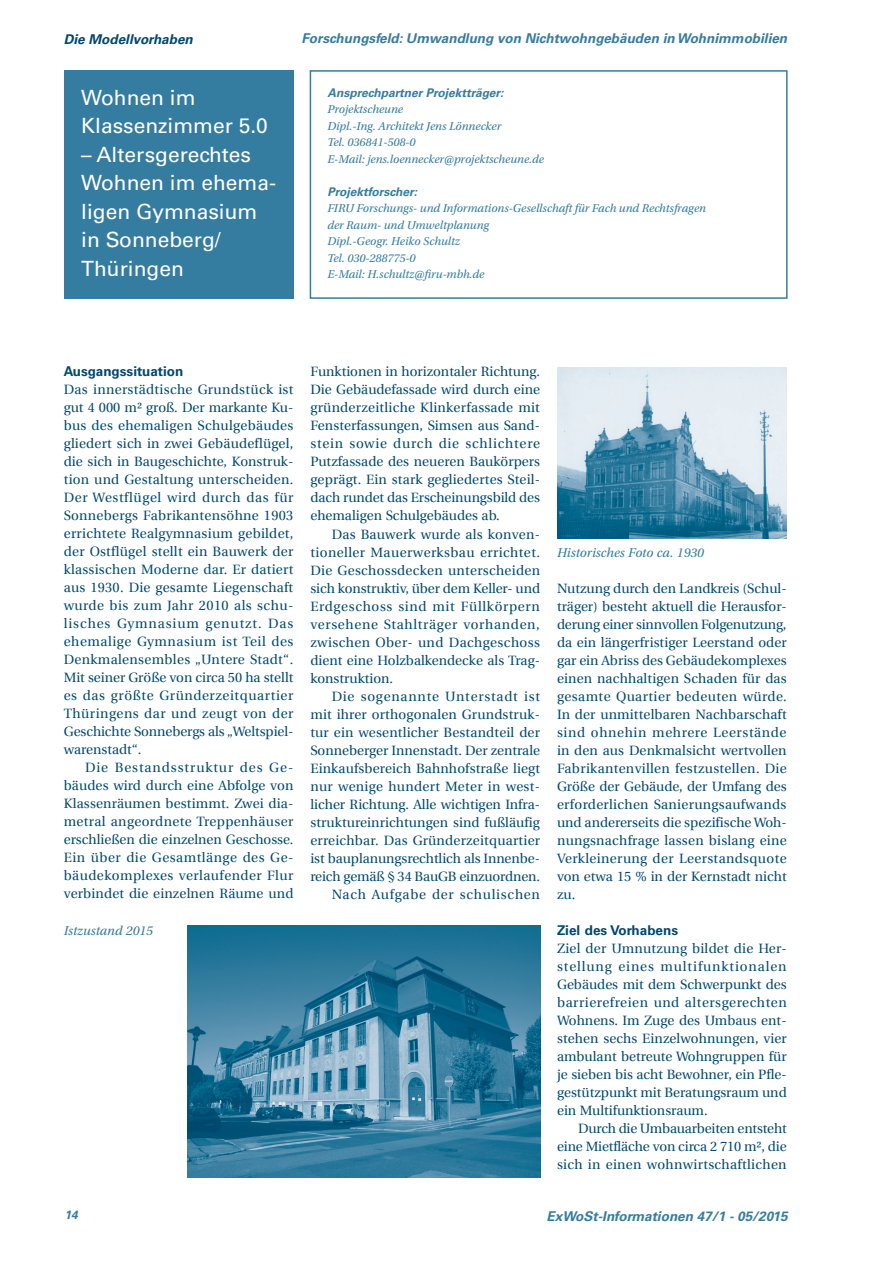
<style>
.page{position:relative;width:893px;height:1263px;background:#fff}
.page>*{position:absolute;margin:0;border:0;box-sizing:border-box;transform-origin:0 0}
.H2-Kapitelname{font:21px/28.5px "Univers LT Std";color:#fff}
.P-Fließtext{font:13.5px/18px "Utopia";letter-spacing:.02em;color:#00486d;text-align:justify}
.P-Fließtext_1_Zeile{font:13.5px/18px "Utopia";color:#00486d;text-align:justify}
.t1{font:italic 700 13.5px "Univers LT Std";color:#357da0}
.t2{font:italic 13.5px "Utopia Std";color:#357da0}
.P-Fließtext-2{font:13.5px "Utopia";letter-spacing:.055em;color:#00486d}
.t3{font:italic 700 13.5px "Univers LT Std";color:#00486d}
.H-Fließtext_Überschr{font:700 13.5px "Univers LT Std";color:#00486d}
.P-Fließtext_1_Zeile-2{font:700 13.5px "Univers LT Std";color:#00486d}
.t4{font:italic 12px/16.5px "Utopia Std";color:#357da0}
.t5{font:italic 700 12px "Univers LT Std";color:#357da0}
.s1{font-family:"Univers LT Std";font-weight:700}
</style>
<div class="page">
<div style="left:310px;top:70px;width:478px;height:229px;border:2px solid #357d9f"></div>
<div style="left:64px;top:70px;width:229px;height:228px;background:#357da0"></div>
<img style="left:187px;top:925px;width:353px;height:252px">
<img style="left:557px;top:368px;width:230px;height:171px">
<p class="t3" style="left:64px;top:31px;width:130px">Die Modellvorhaben</p>
<h2 class="H2-Kapitelname" style="left:81px;top:83px;width:188px">Wohnen im<br>Klassenzimmer 5.0</h2>
<h2 class="H2-Kapitelname" style="left:81px;top:140px;width:196px">– Altersgerechtes<br>Wohnen im ehema&shy;ligen Gymnasium in Sonneberg/<br>Thüringen</h2>
<p class="t1" style="left:302px;top:30px;width:487px">Forschungsfeld: Umwandlung von Nichtwohngebäuden in Wohnimmobilien</p>
<p class="t4" style="left:327px;top:85px;width:218px"><span class="s1">Ansprechpartner Projektträger:<br></span>Projektscheune<br>Dipl.-Ing. Architekt Jens Lönnecker<br>Tel. 036841-508-0<br>E-Mail: jens.loennecker@projektscheune.de</p>
<p class="t4" style="left:327px;top:184px;width:380px"><span class="s1">Projektforscher:<br></span>FIRU Forschungs- und Informations-Gesellschaft für Fach und Rechtsfragen der Raum- und Umweltplanung<br>Dipl.-Geogr. Heiko Schultz<br>Tel. 030-288775-0<br>E-Mail: H.schultz@firu-mbh.de</p>
<h3 class="H-Fließtext_Überschr" style="left:64px;top:363px;width:121px">Ausgangssituation</h3>
<p class="P-Fließtext_1_Zeile" style="left:64px;top:381px;width:231px">Das innerstädtische Grundstück ist gut 4 000 m² groß. Der markante Ku&shy;bus des ehemaligen Schulgebäudes gliedert sich in zwei Gebäudeflügel, die sich in Baugeschichte, Konstruk&shy;tion und Gestaltung unterscheiden.<br>Der Westflügel wird durch das für Sonnebergs Fabrikantensöhne 1903 errichtete Realgymnasium gebildet, der Ostflügel stellt ein Bauwerk der klassischen Moderne dar. Er datiert aus 1930. Die gesamte Liegenschaft wurde bis zum Jahr 2010 als schu&shy;lisches Gymnasium genutzt. Das ehemalige Gymnasium ist Teil des Denkmalensembles „Untere Stadt“.<br>Mit seiner Größe von circa 50 ha stellt es das größte Gründerzeitquartier Thüringens dar und zeugt von der Geschichte Sonnebergs als „Weltspiel&shy;warenstadt“.</p>
<p class="P-Fließtext" style="left:64px;top:759px;width:231px;text-indent:21px">Die Bestandsstruktur des Ge&shy;bäudes wird durch eine Abfolge von Klassenräumen bestimmt. Zwei dia&shy;metral angeordnete Treppenhäuser erschließen die einzelnen Geschosse.<br>Ein über die Gesamtlänge des Ge&shy;bäudekomplexes verlaufender Flur verbindet die einzelnen Räume und</p>
<p class="t2" style="left:64px;top:923px;width:91px">Istzustand 2015</p>
<p class="P-Fließtext" style="left:310px;top:363px;width:231px">Funktionen in horizontaler Richtung.<br>Die Gebäudefassade wird durch eine gründerzeitliche Klinkerfassade mit Fensterfassungen, Simsen aus Sand&shy;stein sowie durch die schlichtere Putzfassade des neueren Baukörpers geprägt. Ein stark gegliedertes Steil&shy;dach rundet das Erscheinungsbild des ehemaligen Schulgebäudes ab.</p>
<p class="P-Fließtext" style="left:310px;top:525px;width:231px;text-align:left;text-indent:21px">Das Bauwerk wurde als konven&shy;tioneller Mauerwerksbau errichtet.<br>Die Geschossdecken unterscheiden sich konstruktiv, über dem Keller- und Erdgeschoss sind mit Füllkörpern versehene Stahlträger vorhanden, zwischen Ober- und Dachgeschoss dient eine Holzbalkendecke als Trag&shy;konstruktion.</p>
<p class="P-Fließtext" style="left:310px;top:687px;width:231px;text-indent:21px">Die sogenannte Unterstadt ist mit ihrer orthogonalen Grundstruk&shy;tur ein wesentlicher Bestandteil der Sonneberger Innenstadt. Der zentrale Einkaufsbereich Bahnhofstraße liegt nur wenige hundert Meter in west&shy;licher Richtung. Alle wichtigen Infra&shy;struktureinrichtungen sind fußläufig erreichbar. Das Gründerzeitquartier ist bauplanungsrechtlich als Innenbe&shy;reich gemäß § 34 BauGB einzuordnen.</p>
<p class="P-Fließtext-2" style="left:332px;top:886px;width:210px">Nach Aufgabe der schulischen</p>
<p class="t2" style="left:557px;top:545px;width:148px">Historisches Foto ca. 1930</p>
<p class="P-Fließtext" style="left:557px;top:580px;width:231px">Nutzung durch den Landkreis (Schul&shy;träger) besteht aktuell die Herausfor&shy;derung einer sinnvollen Folgenutzung, da ein längerfristiger Leerstand oder gar ein Abriss des Gebäudekomplexes einen nachhaltigen Schaden für das gesamte Quartier bedeuten würde.<br>In der unmittelbaren Nachbarschaft sind ohnehin mehrere Leerstände in den aus Denkmalsicht wertvollen Fabrikantenvillen festzustellen. Die Größe der Gebäude, der Umfang des erforderlichen Sanierungsaufwands und andererseits die spezifische Woh&shy;nungsnachfrage lassen bislang eine Verkleinerung der Leerstandsquote von etwa 15 % in der Kernstadt nicht zu.</p>
<p class="P-Fließtext_1_Zeile-2" style="left:557px;top:923px;width:123px">Ziel des Vorhabens</p>
<p class="P-Fließtext_1_Zeile" style="left:557px;top:940px;width:231px">Ziel der Umnutzung bildet die Her&shy;stellung eines multifunktionalen Gebäudes mit dem Schwerpunkt des barrierefreien und altersgerechten Wohnens. Im Zuge des Umbaus ent&shy;stehen sechs Einzelwohnungen, vier ambulant betreute Wohngruppen für je sieben bis acht Bewohner, ein Pfle&shy;gestützpunkt mit Beratungsraum und ein Multifunktionsraum.</p>
<p class="P-Fließtext" style="left:557px;top:1120px;width:231px;text-indent:21px">Durch die Umbauarbeiten entsteht eine Mietfläche von circa 2 710 m², die sich in einen wohnwirtschaftlichen</p>
<p class="t5" style="left:65px;top:1208px;width:15px">14</p>
<p class="t1" style="left:547px;top:1208px;width:242px">ExWoSt-Informationen 47/1 - 05/2015</p>
</div>
